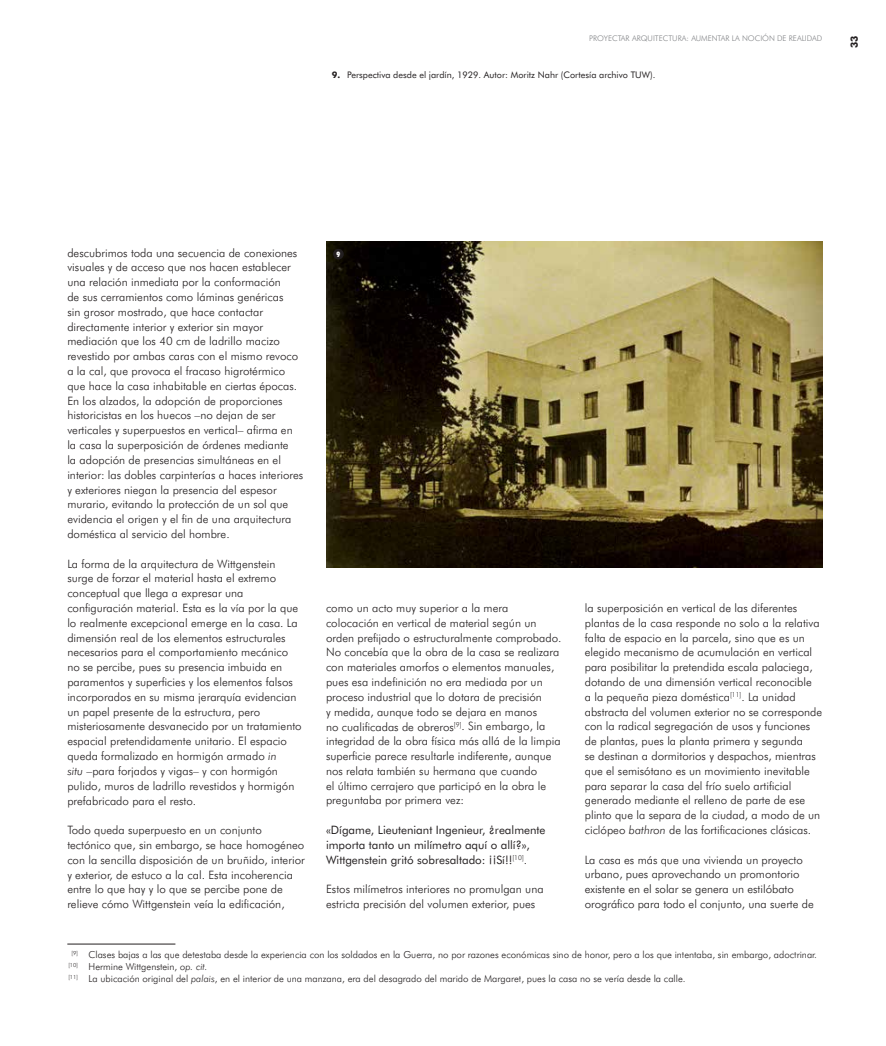
<style>
.page{position:relative;width:886px;height:1046px;background:#fff}
.page>*{position:absolute;margin:0;border:0;box-sizing:border-box;transform-origin:0 0}
.t1{font:300 11.5px/14.8px "Futura BT";color:#231f20}
.t2{font:11.5px/14.8px "Futura BT";color:#231f20}
.t3{font:700 10px "Futura BT";color:#231f20}
.t4{font:300 9.75px/11.6px "Futura BT";color:#231f20}
.t5{font:9px "Futura BT";color:#231f20}
.t6{font:300 7.75px "Futura BT";color:#808285}
.t7{font:900 condensed 7.5px "Futura BT";color:#fff}
.s1{font-weight:700}
.s2{font-style:italic}
.s3{font-weight:300}
</style>
<div class="page">
<hr style="left:67px;top:943px;width:108px;height:1px;background:#231f20">
<img style="left:326px;top:242px;width:496px;height:325px">
<div style="left:333px;top:249px;width:11px;height:10px;background:#231f20;border-radius:50%"></div>
<p class="t6" style="left:589px;top:34px;width:234px">PROYECTAR ARQUITECTURA: AUMENTAR LA NOCIÓN DE REALIDAD</p>
<p class="t5" style="left:332px;top:69px;width:325px"><span class="s1">9.</span> Perspectiva desde el jardín, 1929. Autor: Moritz Nahr (Cortesía archivo TUW).</p>
<p class="t3" style="left:848px;top:48px;width:14px;rotate:-90deg">33</p>
<p class="t1" style="left:67px;top:245px;width:237px">descubrimos toda una secuencia de conexiones visuales y de acceso que nos hacen establecer una relación inmediata por la conformación<br>de sus cerramientos como láminas genéricas<br>sin grosor mostrado, que hace contactar directamente interior y exterior sin mayor mediación que los 40 cm de ladrillo macizo revestido por ambas caras con el mismo revoco a la cal, que provoca el fracaso higrotérmico que hace la casa inhabitable en ciertas épocas.<br>En los alzados, la adopción de proporciones historicistas en los huecos –no dejan de ser verticales y superpuestos en vertical– afirma en la casa la superposición de órdenes mediante<br>la adopción de presencias simultáneas en el interior: las dobles carpinterías a haces interiores y exteriores niegan la presencia del espesor murario, evitando la protección de un sol que evidencia el origen y el fin de una arquitectura doméstica al servicio del hombre.</p>
<p class="t1" style="left:67px;top:556px;width:236px">La forma de la arquitectura de Wittgenstein surge de forzar el material hasta el extremo conceptual que llega a expresar una configuración material. Esta es la vía por la que lo realmente excepcional emerge en la casa. La dimensión real de los elementos estructurales necesarios para el comportamiento mecánico no se percibe, pues su presencia imbuida en paramentos y superficies y los elementos falsos incorporados en su misma jerarquía evidencian un papel presente de la estructura, pero misteriosamente desvanecido por un tratamiento espacial pretendidamente unitario. El espacio queda formalizado en hormigón armado <span class="s2">in<br>situ</span> –para forjados y vigas– y con hormigón pulido, muros de ladrillo revestidos y hormigón prefabricado para el resto.</p>
<p class="t1" style="left:67px;top:822px;width:239px">Todo queda superpuesto en un conjunto tectónico que, sin embargo, se hace homogéneo con la sencilla disposición de un bruñido, interior y exterior, de estuco a la cal. Esta incoherencia entre lo que hay y lo que se percibe pone de relieve cómo Wittgenstein veía la edificación,</p>
<p class="t7" style="left:337px;top:250px;width:5px">9</p>
<p class="t1" style="left:326px;top:600px;width:237px">como un acto muy superior a la mera colocación en vertical de material según un orden prefijado o estructuralmente comprobado.<br>No concebía que la obra de la casa se realizara con materiales amorfos o elementos manuales, pues esa indefinición no era mediada por un proceso industrial que lo dotara de precisión<br>y medida, aunque todo se dejara en manos<br>no cualificadas de obreros<sup>[9]</sup>. Sin embargo, la integridad de la obra física más allá de la limpia superficie parece resultarle indiferente, aunque nos relata también su hermana que cuando<br>el último cerrajero que participó en la obra le preguntaba por primera vez:</p>
<p class="t2" style="left:326px;top:822px;width:221px">«Dígame, Lieuteniant Ingenieur, ¿realmente importa tanto un milímetro aquí o allí?»,<br>Wittgenstein gritó sobresaltado: ¡¡Sí!!<sup>[10]</sup><span class="s3">.</span></p>
<p class="t1" style="left:326px;top:881px;width:219px">Estos milímetros interiores no promulgan una estricta precisión del volumen exterior, pues</p>
<p class="t1" style="left:585px;top:600px;width:239px">la superposición en vertical de las diferentes plantas de la casa responde no solo a la relativa falta de espacio en la parcela, sino que es un elegido mecanismo de acumulación en vertical para posibilitar la pretendida escala palaciega, dotando de una dimensión vertical reconocible<br>a la pequeña pieza doméstica<sup>[11]</sup>. La unidad abstracta del volumen exterior no se corresponde con la radical segregación de usos y funciones de plantas, pues la planta primera y segunda<br>se destinan a dormitorios y despachos, mientras que el semisótano es un movimiento inevitable para separar la casa del frío suelo artificial generado mediante el relleno de parte de ese plinto que la separa de la ciudad, a modo de un ciclópeo <span class="s2">bathron</span> de las fortificaciones clásicas.</p>
<p class="t1" style="left:585px;top:852px;width:231px">La casa es más que una vivienda un proyecto urbano, pues aprovechando un promontorio existente en el solar se genera un estilóbato orográfico para todo el conjunto, una suerte de</p>
<p class="t4" style="left:68px;top:948px;width:750px;text-indent:3px"><sup>[9]</sup> Clases bajas a las que detestaba desde la experiencia con los soldados en la Guerra, no por razones económicas sino de honor, pero a los que intentaba, sin embargo, adoctrinar. <sup>[10]</sup> Hermine Wittgenstein, <span class="s2">op. cit.<br></span><sup>[11]</sup> La ubicación original del <span class="s2">palais</span>, en el interior de una manzana, era del desagrado del marido de Margaret, pues la casa no se vería desde la calle.</p>
</div>
